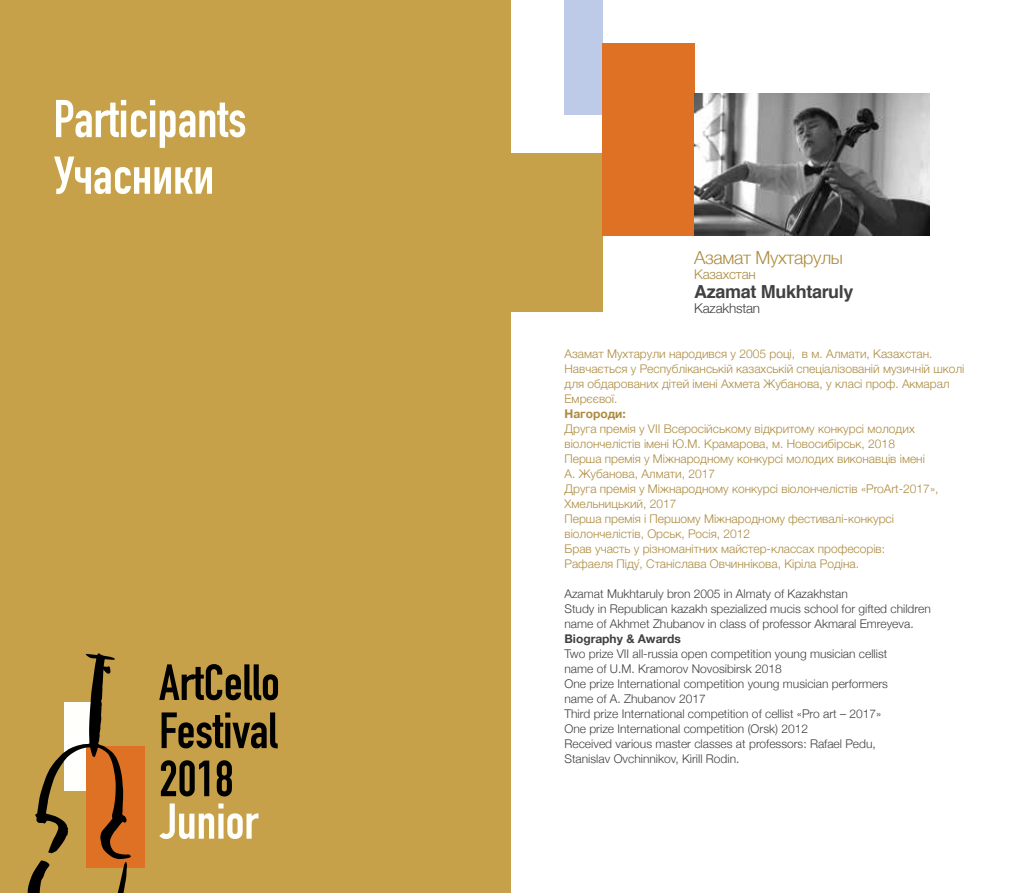
<style>
.page{position:relative;width:1021px;height:893px;background:#fff}
.page>*{position:absolute;margin:0;border:0;box-sizing:border-box;transform-origin:0 0}
.t1{font:700 18px "Helvetica";letter-spacing:-.02em;color:#414042}
.t2{font:300 18px "Helvetica";letter-spacing:-.02em;color:#ac8b40}
.t3{font:300 13.5px "Helvetica Neue";letter-spacing:-.015em;color:#414042}
.t4{font:300 13.5px "Helvetica Neue";letter-spacing:-.015em;color:#ac8b40}
.t5{font:300 12px/15px "Helvetica Neue";color:#ac8b40}
.t6{font:300 12px/15px "Helvetica Neue";color:#414042}
.t7{font:700 12px "Helvetica Neue";color:#414042}
.t8{font:700 12px "Helvetica Neue";color:#ac8b40}
</style>
<div class="page">
<div style="left:0;top:0;width:510px;height:893px;background:#c7a04a"></div>
<div style="left:86px;top:746px;width:58px;height:121px;background:#df7125"></div>
<svg style="left:27px;top:653px;width:104px;height:240px"></svg>
<svg style="left:54px;top:157px;width:158px;height:37px"></svg>
<svg style="left:56px;top:100px;width:189px;height:48px"></svg>
<svg style="left:161px;top:760px;width:71px;height:36px"></svg>
<svg style="left:162px;top:712px;width:116px;height:36px"></svg>
<svg style="left:159px;top:664px;width:119px;height:36px"></svg>
<svg style="left:159px;top:803px;width:99px;height:36px"></svg>
<div style="left:438px;top:153px;width:164px;height:159px;background:#c7a04a"></div>
<div style="left:564px;top:0;width:38px;height:114px;background:#bdcbe9"></div>
<div style="left:602px;top:43px;width:92px;height:192px;background:#df7125"></div>
<img style="left:694px;top:93px;width:235px;height:142px">
<h1 class="t2" style="left:694px;top:242px;width:150px">Азамат Мухтарулы</h1>
<p class="t4" style="left:694px;top:263px;width:63px">Казахстан</p>
<h1 class="t1" style="left:694px;top:277px;width:161px">Azamat Mukhtaruly</h1>
<p class="t3" style="left:694px;top:298px;width:67px">Kazakhstan</p>
<p class="t5" style="left:564px;top:346px;width:401px">Азамат Мухтарули народився у 2005 році, в м. Алмати, Казахстан.<br>Навчається у Республiканськiй казахській спеціалізованій музичній школі для обдарованих дітей імені Ахмета Жубанова, у класі проф. Акмарал Емрєєвої.</p>
<p class="t8" style="left:564px;top:403px;width:63px">Нагороди:</p>
<p class="t5" style="left:564px;top:421px;width:375px">Друга премія у VII Всеросійському відкритому конкурсі молодих віолончелістів імені Ю.М. Крамарова, м. Новосибірськ, 2018<br>Перша премія у Міжнародному конкурсі молодих виконавців імені А. Жубанова, Алмати, 2017<br>Друга премія у Міжнародному конкурсі віолончелістів «ProArt-2017», Хмельницький, 2017<br>Перша премія і Першому Міжнародному фестивалі-конкурсі віолончелістів, Орськ, Росія, 2012<br>Брав участь у різноманітних майстер-классах професорів:<br>Рафаеля Піду́, Станіслава Овчиннікова, Кіріла Родіна.</p>
<p class="t6" style="left:564px;top:586px;width:368px">Azamat Mukhtaruly bron 2005 in Almaty of Kazakhstan<br>Study in Republican kazakh spezialized mucis school for gifted children name of Akhmet Zhubanov in class of professor Akmaral Emreyeva.</p>
<p class="t7" style="left:564px;top:628px;width:118px">Biography &amp; Awards</p>
<p class="t6" style="left:564px;top:646px;width:325px">Two prize VII all-russia open competition young musician cellist name of U.M. Kramorov Novosibirsk 2018<br>One prize International competition young musician performers name of A. Zhubanov 2017<br>Third prize International competition of cellist «Pro art – 2017» One prize International competition (Orsk) 2012<br>Received various master classes at professors: Rafael Pedu, Stanislav Ovchinnikov, Kirill Rodin.</p>
</div>
